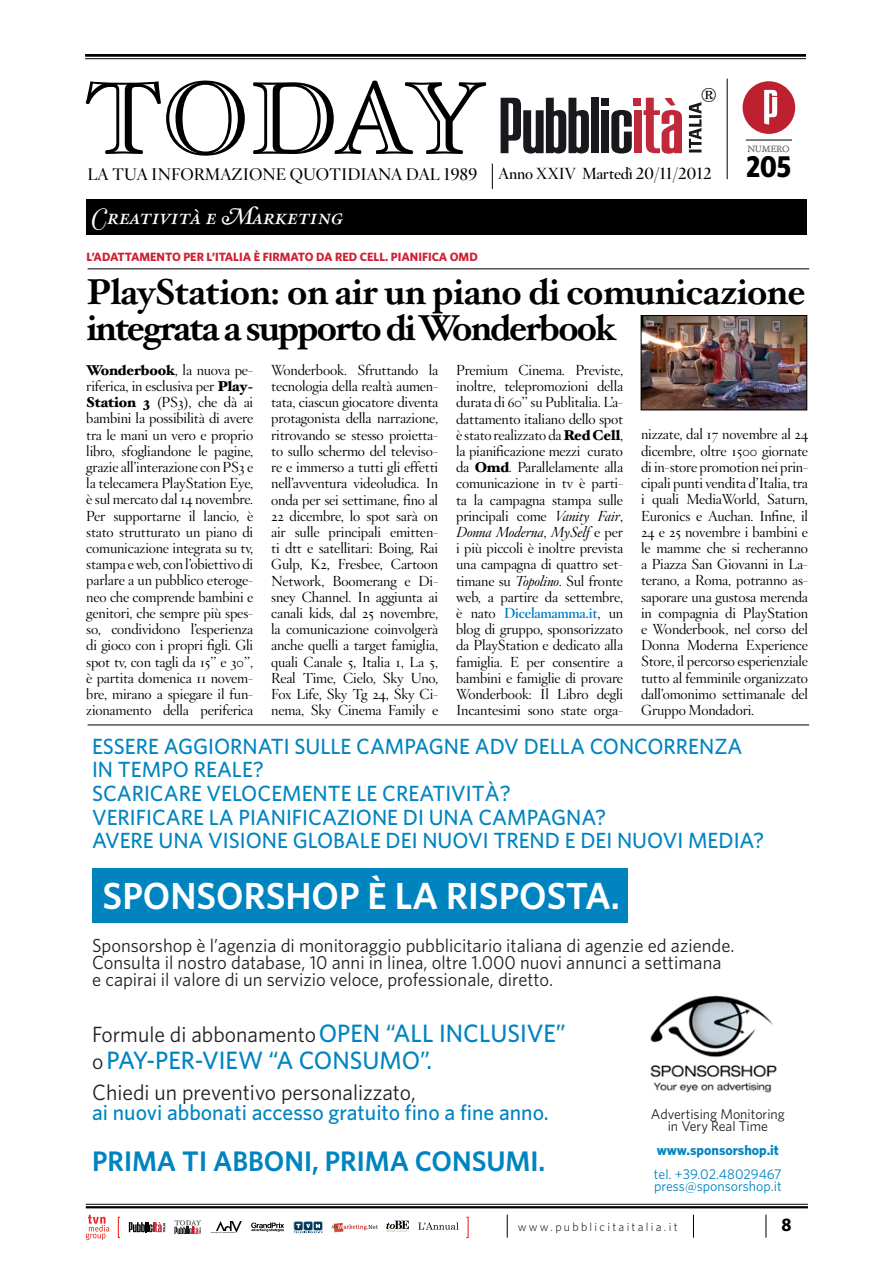
<style>
.page{position:relative;width:893px;height:1263px;background:#fff}
.page>*{position:absolute;margin:0;border:0;box-sizing:border-box;transform-origin:0 0}
.t1{font:600 37.8px "Whitney HTF";color:#fff}
.t2{font:700 36px/36px "Hoefler Txt";letter-spacing:-.015em;color:#000}
.t3{font:600 28.35px "Whitney HTF";color:#0084c0}
.t4{font:500 25.2px "Whitney HTF";color:#0084c0}
.t5{font:22.5px "Hoefler Txt Swash SC It";color:#fff}
.t6{font:500 22.05px/23.5px "Whitney HTF";color:#0084c0}
.t7{font:22.05px "Whitney HTF";color:#231d24}
.t8{font:20.55px "Times";color:#000}
.t9{font:18.9px/17.2px "Whitney HTF";color:#231d24}
.t10{font:18px "Whitney Bold SC";color:#000}
.t11{font:16.5px "Hoefler Titling Semibold SC";color:#000}
.t12{font:15.75px "Hoefler Titling Semibold SC";letter-spacing:-.01em;color:#000}
.t13{font:300 14.25px/16.2px "Hoefler Titling";letter-spacing:-.01em;color:#000;text-align:justify}
.t14{font:14.1px/12.6px "Whitney HTF";color:#0084c0}
.t15{font:14.1px/12.6px "Whitney HTF";color:#231d24;text-align:center}
.t16{font:700 14.1px "Whitney HTF";color:#0084c0}
.t17{font:700 12px "Whitney";color:#cf2034}
.t18{font:300 12px "Whitney";letter-spacing:.19em;color:#000}
.t19{font:9px "Hoefler Txt Engraved";letter-spacing:-.015em;color:#000}
.s1{font-family:"Hoefler Titling";font-weight:600}
.s2{font-family:"Hoefler Txt";font-weight:900}
.s3{font-style:italic}
.s4{font-weight:700;color:#007cc2}
.s5{font-weight:500;font-size:25.2px;color:#0084c0}
.s6{font-weight:400;font-size:22.05px;color:#231d24}
</style>
<div class="page">
<div style="left:86px;top:199px;width:721px;height:36px;background:#000"></div>
<svg style="left:507px;top:1214px;width:1px;height:24px"></svg>
<svg style="left:693px;top:1214px;width:1px;height:24px"></svg>
<svg style="left:766px;top:1214px;width:1px;height:24px"></svg>
<hr style="left:86px;top:1204px;width:722px;height:1px;background:#000">
<hr style="left:86px;top:1206px;width:722px;height:2px;background:#000">
<hr style="left:85px;top:54px;width:721px;height:3px;background:#000">
<hr style="left:85px;top:58px;width:721px;height:1px;background:#000">
<svg style="left:86px;top:81px;width:400px;height:75px"></svg>
<svg style="left:689px;top:102px;width:12px;height:50px"></svg>
<div style="left:591px;top:98px;width:8px;height:55px;background:#1a171d"></div>
<svg style="left:611px;top:110px;width:21px;height:44px"></svg>
<svg style="left:501px;top:98px;width:88px;height:56px"></svg>
<div style="left:634px;top:110px;width:8px;height:43px;background:#c0293b"></div>
<div style="left:601px;top:110px;width:8px;height:43px;background:#1a171d"></div>
<div style="left:601px;top:98px;width:8px;height:8px;background:#1a171d"></div>
<div style="left:634px;top:98px;width:7px;height:8px;background:#c0293b"></div>
<svg style="left:643px;top:98px;width:39px;height:56px"></svg>
<svg style="left:492px;top:164px;width:1px;height:25px"></svg>
<hr style="left:727px;top:79px;width:1px;height:100px;background:#000">
<hr style="left:746px;top:140px;width:46px;height:1px;background:#000">
<svg style="left:743px;top:81px;width:52px;height:53px"></svg>
<svg style="left:294px;top:1221px;width:29px;height:13px"></svg>
<img style="left:333px;top:1223px;width:11px;height:10px">
<svg style="left:331px;top:1224px;width:47px;height:6px"></svg>
<svg style="left:174px;top:1220px;width:27px;height:14px"></svg>
<svg style="left:418px;top:1222px;width:41px;height:8px"></svg>
<svg style="left:251px;top:1222px;width:33px;height:10px"></svg>
<svg style="left:129px;top:1222px;width:36px;height:10px"></svg>
<svg style="left:86px;top:1214px;width:23px;height:26px"></svg>
<svg style="left:118px;top:1217px;width:2px;height:21px"></svg>
<svg style="left:466px;top:1217px;width:3px;height:21px"></svg>
<svg style="left:211px;top:1221px;width:31px;height:12px"></svg>
<svg style="left:386px;top:1221px;width:23px;height:11px"></svg>
<div style="left:92px;top:868px;width:536px;height:54px;background:#0084c0"></div>
<img style="left:650px;top:995px;width:127px;height:98px">
<hr style="left:88px;top:269px;width:721px;height:1px;background:#000">
<img style="left:643px;top:317px;width:162px;height:91px">
<div style="left:641px;top:315px;width:166px;height:95px;border:1px solid #000"></div>
<hr style="left:88px;top:725px;width:721px;height:1px;background:#000">
<p class="t11" style="left:87px;top:164px;width:392px">LA TUA INFORMAZIONE QUOTIDIANA DAL 1989</p>
<h3 class="t5" style="left:91px;top:202px;width:253px">Creatività e Marketing</h3>
<h3 class="t8" style="left:701px;top:76px;width:17px">®</h3>
<p class="t19" style="left:747px;top:143px;width:44px">NUMERO</p>
<p class="t12" style="left:499px;top:164px;width:294px"><span class="s1">Anno</span> XXIV <span class="s1">Martedì</span> 20/11/2012 <sup>205</sup></p>
<p class="t17" style="left:86px;top:249px;width:393px">L’ADATTAMENTO PER L’ITALIA È FIRMATO DA RED CELL. PIANIFICA OMD</p>
<h2 class="t2" style="left:86px;top:273px;width:721px">PlayStation: on air un piano di comunicazione integrata a supporto di Wonderbook</h2>
<p class="t13" style="left:86px;top:362px;width:168px"><span class="s2">Wonderbook</span>, la nuova pe&shy;riferica, in esclusiva per <span class="s2">Play-Station 3</span> (PS3), che dà ai bambini la possibilità di avere tra le mani un vero e proprio libro, sfogliandone le pagine, grazie all’interazione con PS3 e la telecamera PlayStation Eye, è sul mercato dal 14 novembre.<br>Per supportarne il lancio, è stato strutturato un piano di comunicazione integrata su tv, stampa e web, con l’obiettivo di parlare a un pubblico eteroge&shy;neo che comprende bambini e genitori, che sempre più spes&shy;so, condividono l’esperienza di gioco con i propri figli. Gli spot tv, con tagli da 15’’ e 30’’, è partita domenica 11 novem&shy;bre, mirano a spiegare il fun&shy;zionamento della periferica</p>
<p class="t13" style="left:271px;top:362px;width:168px">Wonderbook. Sfruttando la tecnologia della realtà aumen&shy;tata, ciascun giocatore diventa protagonista della narrazione, ritrovando se stesso proietta&shy;to sullo schermo del televiso&shy;re e immerso a tutti gli effetti nell’avventura videoludica. In onda per sei settimane, fino al 22 dicembre, lo spot sarà on air sulle principali emitten&shy;ti dtt e satellitari: Boing, Rai Gulp, K2, Fresbee, Cartoon Network, Boomerang e Di&shy;sney Channel. In aggiunta ai canali kids, dal 25 novembre, la comunicazione coinvolgerà anche quelli a target famiglia, quali Canale 5, Italia 1, La 5, Real Time, Cielo, Sky Uno, Fox Life, Sky Tg 24, Sky Ci&shy;nema, Sky Cinema Family e</p>
<p class="t13" style="left:456px;top:362px;width:168px">Premium Cinema. Previste, inoltre, telepromozioni della durata di 60’’ su Publitalia. L’a&shy;dattamento italiano dello spot è stato realizzato da <span class="s2">RedCell</span>, la pianificazione mezzi curato da <span class="s2">Omd</span>. Parallelamente alla comunicazione in tv è parti&shy;ta la campagna stampa sulle principali come <span class="s3">Vanity Fair</span>, <span class="s3">Donna Moderna</span>, <span class="s3">MySelf</span> e per i più piccoli è inoltre prevista una campagna di quattro set&shy;timane su <span class="s3">Topolino</span>. Sul fronte web, a partire da settembre, è nato <span class="s4">Dicelamamma.it</span>, un blog di gruppo, sponsorizzato da PlayStation e dedicato alla famiglia. E per consentire a bambini e famiglie di provare Wonderbook: Il Libro degli Incantesimi sono state orga-</p>
<p class="t13" style="left:641px;top:426px;width:168px">nizzate, dal 17 novembre al 24 dicembre, oltre 1500 giornate di in-store promotion nei prin&shy;cipali punti vendita d’Italia, tra i quali MediaWorld, Saturn, Euronics e Auchan. Infine, il 24 e 25 novembre i bambini e le mamme che si recheranno a Piazza San Giovanni in La&shy;terano, a Roma, potranno as&shy;saporare una gustosa merenda in compagnia di PlayStation e Wonderbook, nel corso del Donna Moderna Experience Store, il percorso esperienziale tutto al femminile organizzato dall’omonimo settimanale del Gruppo Mondadori.</p>
<h3 class="t6" style="left:92px;top:734px;width:674px">ESSERE AGGIORNATI SULLE CAMPAGNE ADV DELLA CONCORRENZA IN TEMPO REALE?<br>SCARICARE VELOCEMENTE LE CREATIVITÀ?<br>VERIFICARE LA PIANIFICAZIONE DI UNA CAMPAGNA?<br>AVERE UNA VISIONE GLOBALE DEI NUOVI TREND E DEI NUOVI MEDIA?</h3>
<h1 class="t1" style="left:103px;top:873px;width:519px">SPONSORSHOP È LA RISPOSTA.</h1>
<p class="t9" style="left:92px;top:936px;width:644px">Sponsorshop è l’agenzia di monitoraggio pubblicitario italiana di agenzie ed aziende.<br>Consulta il nostro database, 10 anni in linea, oltre 1.000 nuovi annunci a settimana e capirai il valore di un servizio veloce, professionale, diretto.</p>
<h3 class="t7" style="left:92px;top:1021px;width:475px">Formule di abbonamento<span class="s5">OPEN “ALL INCLUSIVE”</span></h3>
<h3 class="t4" style="left:92px;top:1044px;width:342px"><span class="s6">o</span>PAY-PER-VIEW “A CONSUMO”.</h3>
<h3 class="t7" style="left:92px;top:1079px;width:325px">Chiedi un preventivo personalizzato,</h3>
<h3 class="t6" style="left:92px;top:1100px;width:458px">ai nuovi abbonati accesso gratuito fino a fine anno.</h3>
<h3 class="t3" style="left:92px;top:1144px;width:455px">PRIMA TI ABBONI, PRIMA CONSUMI.</h3>
<p class="t15" style="left:651px;top:1107px;width:136px">Advertising Monitoring in Very Real Time</p>
<p class="t16" style="left:657px;top:1141px;width:124px">www.sponsorshop.it</p>
<p class="t14" style="left:654px;top:1167px;width:129px">tel. +39.02.48029467 press@sponsorshop.it</p>
<p class="t18" style="left:518px;top:1219px;width:161px">www.pubblicitaitalia.it</p>
<p class="t10" style="left:781px;top:1214px;width:12px">8</p>
</div>
